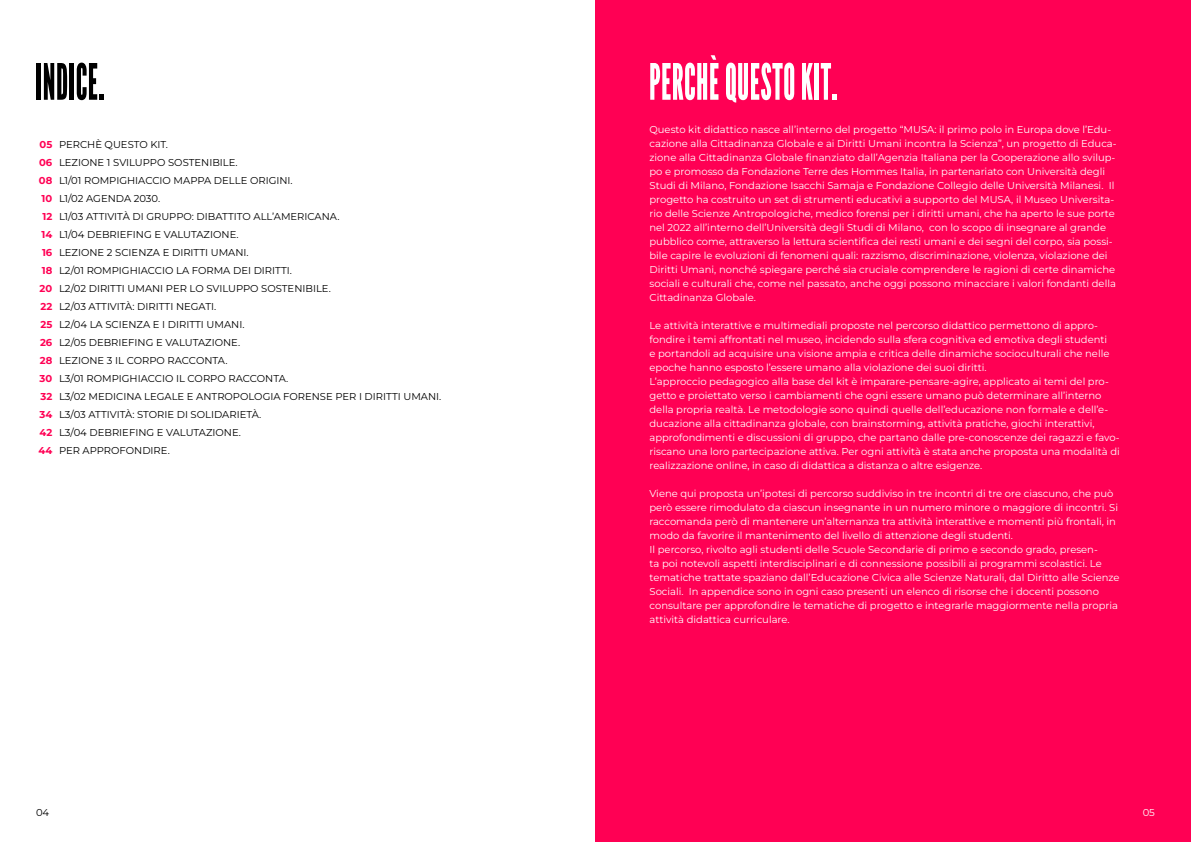
<style>
.page{position:relative;width:1191px;height:842px;background:#fff}
.page>*{position:absolute;margin:0;border:0;box-sizing:border-box;transform-origin:0 0}
.t1{font:condensed 50px "League Gothic";color:#fff}
.t2{font:condensed 50px "League Gothic";color:#000}
.t3{font:10px/14px "Montserrat";color:#fff}
.t4{font:10px/18px "Montserrat";color:#000}
.t5{font:700 10px/18px "Montserrat";color:#ff0054;text-align:center}
.s1{color:#030303}
</style>
<div class="page">
<div style="left:595px;top:0;width:596px;height:842px;background:#ff0054"></div>
<h1 class="t2" style="left:36px;top:52px;width:71px">INDICE.</h1>
<h1 class="t1" style="left:649px;top:52px;width:190px">PERCHÈ QUESTO KIT.</h1>
<p class="t3" style="left:649px;top:122px;width:469px">Questo kit didattico nasce all’interno del progetto “MUSA: il primo polo in Europa dove l’Edu&shy;cazione alla Cittadinanza Globale e ai Diritti Umani incontra la Scienza”, un progetto di Educa&shy;zione alla Cittadinanza Globale finanziato dall’Agenzia Italiana per la Cooperazione allo svilup&shy;po e promosso da Fondazione Terre des Hommes Italia, in partenariato con Università degli Studi di Milano, Fondazione Isacchi Samaja e Fondazione Collegio delle Università Milanesi. Il progetto ha costruito un set di strumenti educativi a supporto del MUSA, il Museo Universita&shy;rio delle Scienze Antropologiche, medico forensi per i diritti umani, che ha aperto le sue porte nel 2022 all’interno dell’Università degli Studi di Milano, con lo scopo di insegnare al grande pubblico come, attraverso la lettura scientifica dei resti umani e dei segni del corpo, sia possi&shy;bile capire le evoluzioni di fenomeni quali: razzismo, discriminazione, violenza, violazione dei Diritti Umani, nonché spiegare perché sia cruciale comprendere le ragioni di certe dinamiche sociali e culturali che, come nel passato, anche oggi possono minacciare i valori fondanti della Cittadinanza Globale.</p>
<p class="t3" style="left:649px;top:318px;width:472px">Le attività interattive e multimediali proposte nel percorso didattico permettono di appro&shy;fondire i temi affrontati nel museo, incidendo sulla sfera cognitiva ed emotiva degli studenti<br>e portandoli ad acquisire una visione ampia e critica delle dinamiche socioculturali che nelle epoche hanno esposto l’essere umano alla violazione dei suoi diritti.<br>L’approccio pedagogico alla base del kit è imparare-pensare-agire, applicato ai temi del pro&shy;getto e proiettato verso i cambiamenti che ogni essere umano può determinare all’interno della propria realtà. Le metodologie sono quindi quelle dell’educazione non formale e dell’e&shy;ducazione alla cittadinanza globale, con brainstorming, attività pratiche, giochi interattivi, approfondimenti e discussioni di gruppo, che partano dalle pre-conoscenze dei ragazzi e favo&shy;riscano una loro partecipazione attiva. Per ogni attività è stata anche proposta una modalità di realizzazione online, in caso di didattica a distanza o altre esigenze.</p>
<p class="t3" style="left:649px;top:486px;width:471px">Viene qui proposta un’ipotesi di percorso suddiviso in tre incontri di tre ore ciascuno, che può però essere rimodulato da ciascun insegnante in un numero minore o maggiore di incontri. Si raccomanda però di mantenere un’alternanza tra attività interattive e momenti più frontali, in modo da favorire il mantenimento del livello di attenzione degli studenti.<br>Il percorso, rivolto agli studenti delle Scuole Secondarie di primo e secondo grado, presen-<br>ta poi notevoli aspetti interdisciplinari e di connessione possibili ai programmi scolastici. Le tematiche trattate spaziano dall’Educazione Civica alle Scienze Naturali, dal Diritto alle Scienze Sociali. In appendice sono in ogni caso presenti un elenco di risorse che i docenti possono consultare per approfondire le tematiche di progetto e integrarle maggiormente nella propria attività didattica curriculare.</p>
<p class="t5" style="left:38px;top:135px;width:15px">05<br>06<br>08<br>10<br>12<br>14<br>16<br>18<br>20<br>22<br>25<br>26<br>28<br>30<br>32<br>34<br>42<br>44</p>
<p class="t4" style="left:59px;top:135px;width:384px">PERCHÈ QUESTO KIT.<br>LEZIONE 1 SVILUPPO SOSTENIBILE.<br>L1/01 ROMPIGHIACCIO MAPPA DELLE ORIGINI.<br>L1/02 AGENDA 2030.<br>L1/03 <span class="s1">ATTIVITÀ DI GRUPPO: DIBATTITO ALL’AMERICANA.<br></span>L1/04 DEBRIEFING E VALUTAZIONE.<br>LEZIONE 2 SCIENZA E DIRITTI UMANI.<br>L2/01 ROMPIGHIACCIO LA FORMA DEI DIRITTI.<br>L2/02 DIRITTI UMANI PER LO SVILUPPO SOSTENIBILE.<br>L2/03 ATTIVITÀ: DIRITTI NEGATI.<br>L2/04 LA SCIENZA E I DIRITTI UMANI.<br>L2/05 DEBRIEFING E VALUTAZIONE.<br>LEZIONE 3 IL CORPO RACCONTA.<br>L3/01 ROMPIGHIACCIO IL CORPO RACCONTA.<br>L3/02 MEDICINA LEGALE E ANTROPOLOGIA FORENSE PER I DIRITTI UMANI.<br>L3/03 ATTIVITÀ: STORIE DI SOLIDARIETÀ.<br>L3/04 DEBRIEFING E VALUTAZIONE.<br>PER APPROFONDIRE.</p>
<p class="t4" style="left:36px;top:803px;width:15px">04</p>
<p class="t3" style="left:1142px;top:805px;width:14px">05</p>
</div>
